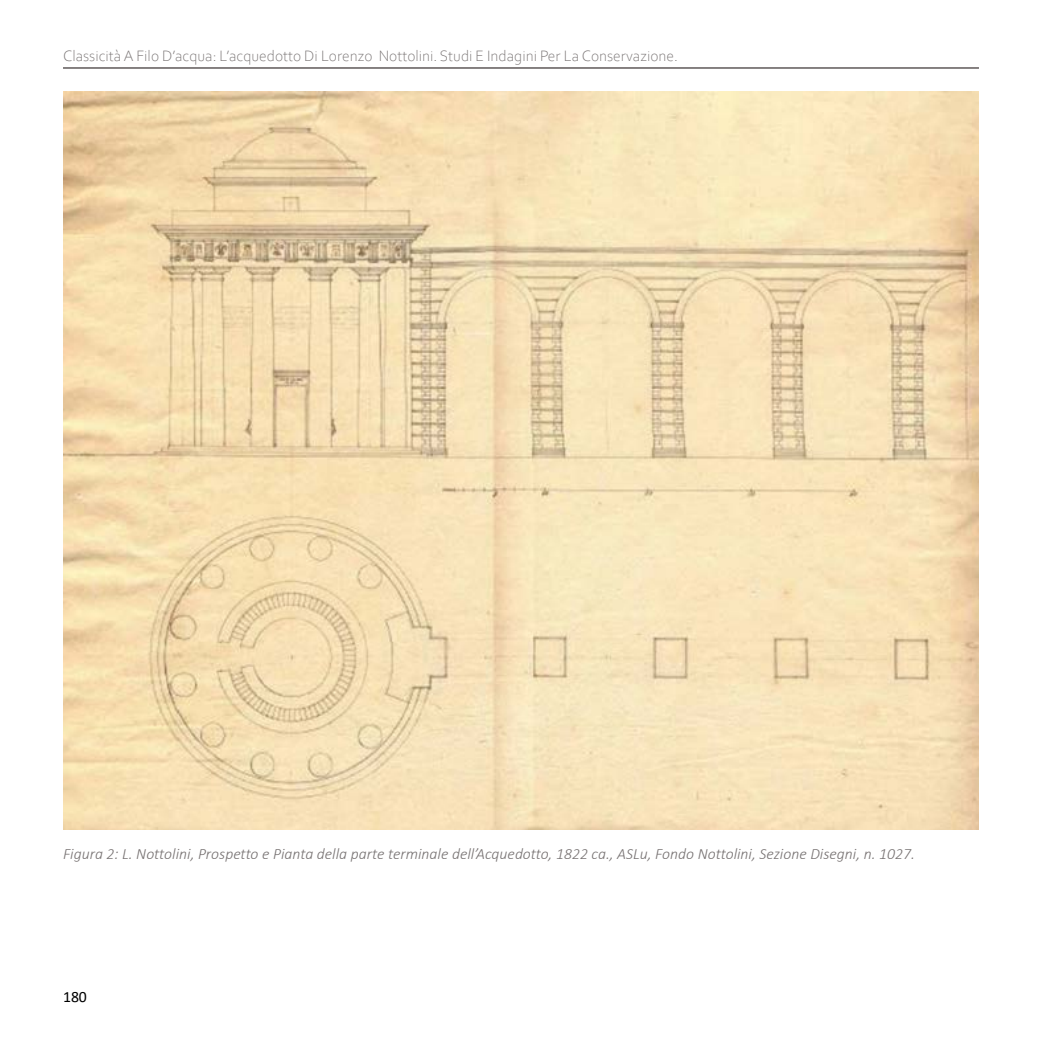
<style>
.page{position:relative;width:1042px;height:1042px;background:#fff}
.page>*{position:absolute;margin:0;border:0;box-sizing:border-box;transform-origin:0 0}
.Pie_fotos{font:italic 300 15.75px "Calibri";color:#767171}
.Encabezado_izq{font:300 15.75px "Corbel";color:#767171}
.t1{font:15.75px "Calibri";color:#000}
</style>
<div class="page">
<hr style="left:63px;top:67px;width:916px;height:2px;background:#767171">
<img style="left:63px;top:92px;width:916px;height:737px">
<p class="Encabezado_izq" style="left:63px;top:46px;width:616px">Classicità A Filo D’acqua: L’acquedotto Di Lorenzo Nottolini. Studi E Indagini Per La Conservazione.</p>
<p class="Pie_fotos" style="left:63px;top:844px;width:853px">Figura 2: L. Nottolini, Prospetto e Pianta della parte terminale dell’Acquedotto, 1822 ca., ASLu, Fondo Nottolini, Sezione Disegni, n. 1027.</p>
<p class="t1" style="left:63px;top:986px;width:25px">180</p>
</div>
